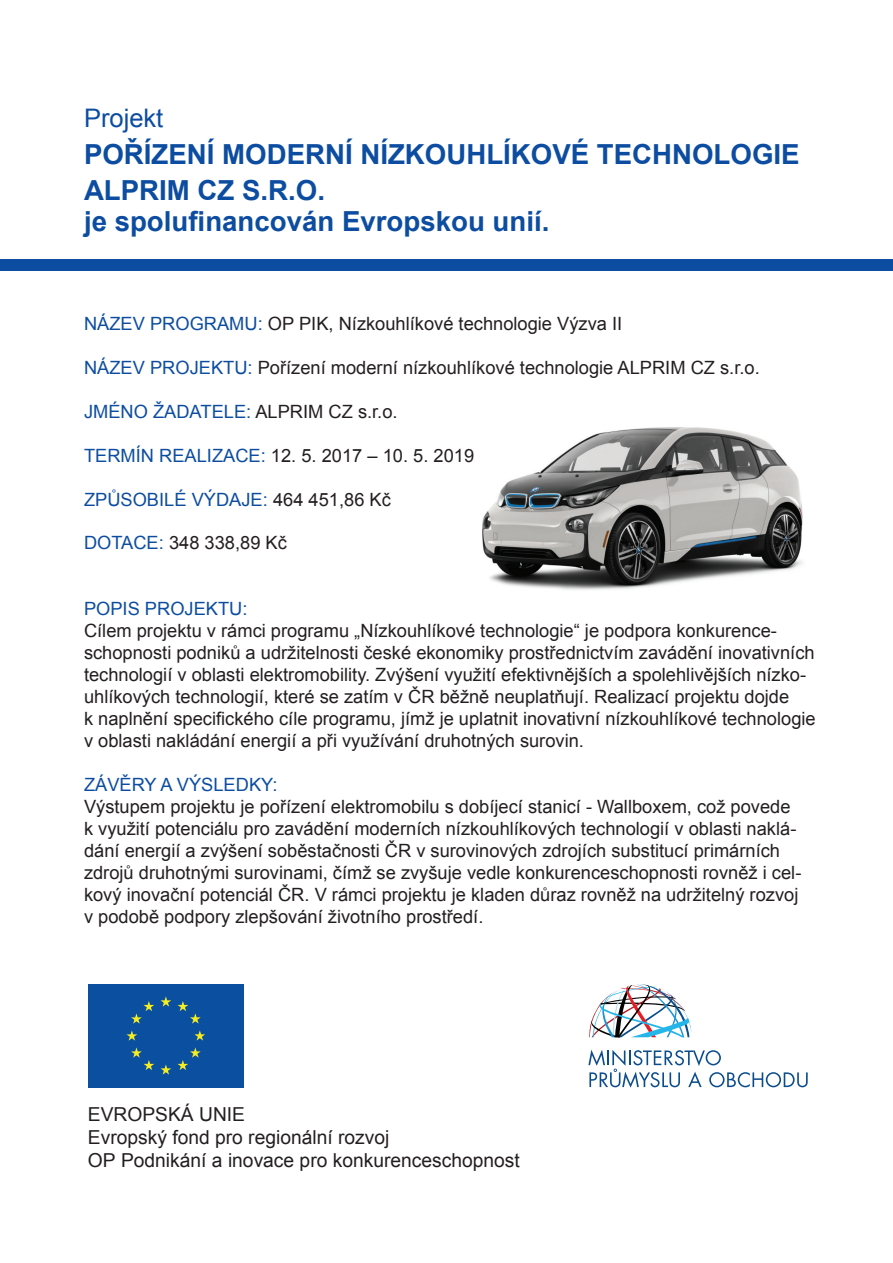
<style>
.page{position:relative;width:893px;height:1263px;background:#fff}
.page>*{position:absolute;margin:0;border:0;box-sizing:border-box;transform-origin:0 0}
.t1{font:700 27.6px/35.8px "Arial";color:#0d4da1}
.t2{font:25.5px "Arial";color:#0d4da1}
.t3{font:19.2px/23.1px "Arial";color:#231f20}
.t4{font:18.3px/21.9px "Arial";color:#231f20}
.t5{font:18.3px "Arial";color:#0d4da1}
.s1{color:#0d4da1}
.s2{color:#231f20}
</style>
<div class="page">
<img style="left:482px;top:427px;width:321px;height:163px">
<div style="left:0;top:259px;width:893px;height:11px;background:#0d4da1"></div>
<div style="left:88px;top:984px;width:156px;height:104px;background:#0b50a0"></div>
<svg style="left:161px;top:996px;width:10px;height:11px"></svg>
<svg style="left:131px;top:1001px;width:23px;height:23px"></svg>
<svg style="left:127px;top:1030px;width:10px;height:11px"></svg>
<svg style="left:131px;top:1047px;width:23px;height:23px"></svg>
<svg style="left:161px;top:1064px;width:10px;height:11px"></svg>
<svg style="left:177px;top:1047px;width:24px;height:23px"></svg>
<svg style="left:194px;top:1030px;width:11px;height:10px"></svg>
<svg style="left:178px;top:1001px;width:23px;height:22px"></svg>
<svg style="left:588px;top:1050px;width:220px;height:38px"></svg>
<img style="left:589px;top:984px;width:102px;height:53px">
<h2 class="t2" style="left:84px;top:101px;width:81px">Projekt</h2>
<h1 class="t1" style="left:84px;top:137px;width:717px">POŘÍZENÍ MODERNÍ NÍZKOUHLÍKOVÉ TECHNOLOGIE<br>ALPRIM CZ S.R.O.</h1>
<h1 class="t1" style="left:84px;top:205px;width:467px">je spolufinancován Evropskou unií.</h1>
<p class="t4" style="left:84px;top:313px;width:540px"><span class="s1">NÁZEV PROGRAMU:</span> OP PIK, Nízkouhlíkové technologie Výzva II</p>
<p class="t4" style="left:84px;top:357px;width:677px"><span class="s1">NÁZEV PROJEKTU:</span> Pořízení moderní nízkouhlíkové technologie ALPRIM CZ s.r.o.</p>
<p class="t5" style="left:84px;top:399px;width:315px">JMÉNO ŽADATELE: <span class="s2">ALPRIM CZ s.r.o.</span></p>
<p class="t4" style="left:84px;top:444px;width:392px"><span class="s1">TERMÍN REALIZACE:</span> 12. 5. 2017 – 10. 5. 2019</p>
<p class="t5" style="left:84px;top:487px;width:308px">ZPŮSOBILÉ VÝDAJE: <span class="s2">464 451,86 Kč</span></p>
<p class="t4" style="left:84px;top:532px;width:204px"><span class="s1">DOTACE:</span> 348 338,89 Kč</p>
<p class="t5" style="left:84px;top:597px;width:165px">POPIS PROJEKTU:</p>
<p class="t4" style="left:84px;top:620px;width:733px">Cílem projektu v rámci programu „Nízkouhlíkové technologie“ je podpora konkurence&shy;schopnosti podniků a udržitelnosti české ekonomiky prostřednictvím zavádění inovativních technologií v oblasti elektromobility. Zvýšení využití efektivnějších a spolehlivějších nízko&shy;uhlíkových technologií, které se zatím v ČR běžně neuplatňují. Realizací projektu dojde<br>k naplnění specifického cíle programu, jímž je uplatnit inovativní nízkouhlíkové technologie v oblasti nakládání energií a při využívání druhotných surovin.</p>
<p class="t5" style="left:84px;top:772px;width:195px">ZÁVĚRY A VÝSLEDKY:</p>
<p class="t4" style="left:84px;top:796px;width:719px">Výstupem projektu je pořízení elektromobilu s dobíjecí stanicí - Wallboxem, což povede k využití potenciálu pro zavádění moderních nízkouhlíkových technologií v oblasti naklá&shy;dání energií a zvýšení soběstačnosti ČR v surovinových zdrojích substitucí primárních zdrojů druhotnými surovinami, čímž se zvyšuje vedle konkurenceschopnosti rovněž i cel&shy;kový inovační potenciál ČR. V rámci projektu je kladen důraz rovněž na udržitelný rozvoj v podobě podpory zlepšování životního prostředí.</p>
<p class="t3" style="left:88px;top:1103px;width:433px">EVROPSKÁ UNIE<br>Evropský fond pro regionální rozvoj<br>OP Podnikání a inovace pro konkurenceschopnost</p>
</div>
